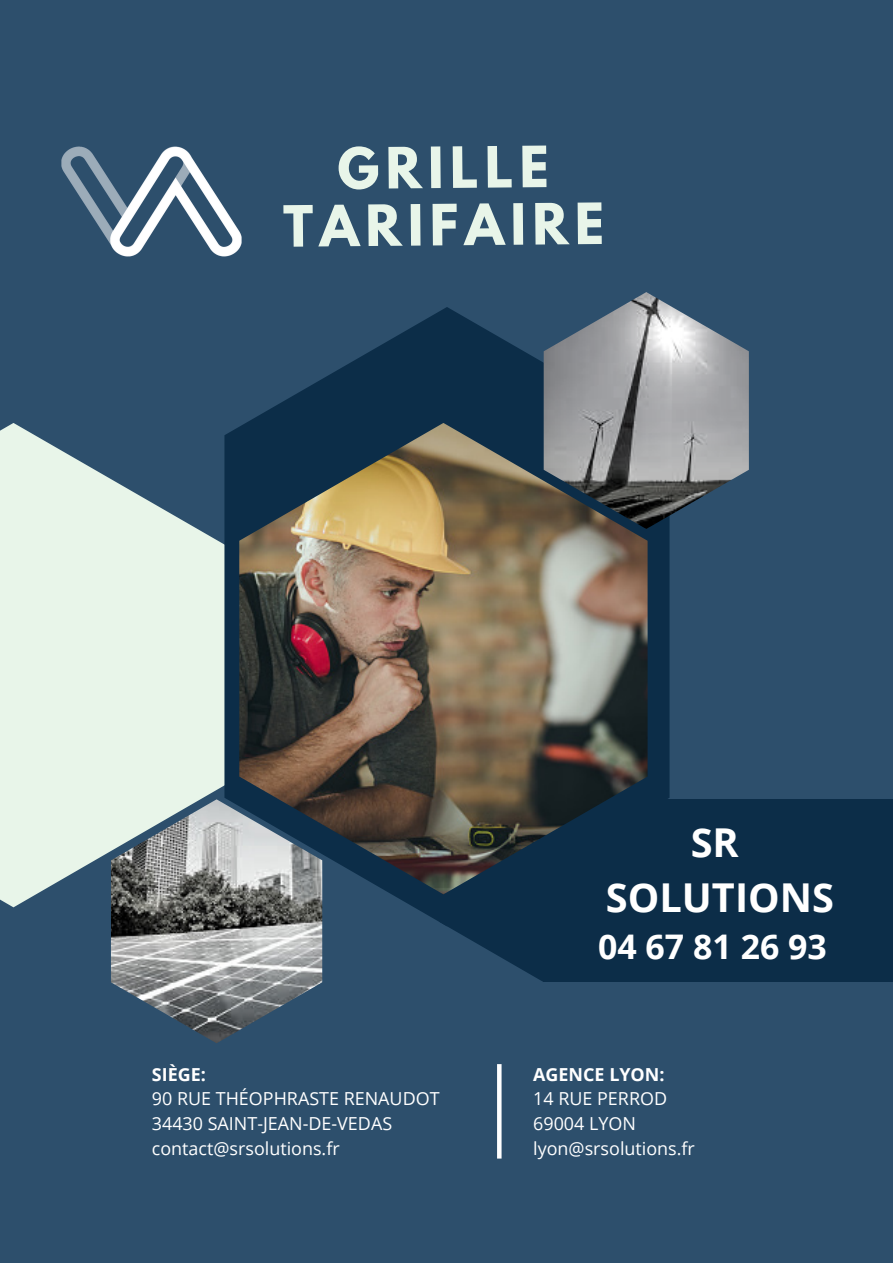
<style>
.page{position:relative;width:893px;height:1264px;background:#fff}
.page>*{position:absolute;margin:0;border:0;box-sizing:border-box;transform-origin:0 0}
.t1{font:700 50.4px/57.3px "League Spartan";color:#e8f5e9;text-align:center}
.t2{font:700 39.75px/55.3px "Open Sans";color:#fff;text-align:center}
.t3{font:700 33.9px "Open Sans";color:#fff}
.t4{font:18px/24.6px "Open Sans";color:#fff}
.t5{font:700 18px "Open Sans";color:#fff}
</style>
<div class="page">
<div style="left:0;top:0;width:892px;height:1262px;background:#2d4f6c"></div>
<img style="left:61px;top:146px;width:181px;height:111px">
<svg style="left:497px;top:1064px;width:4px;height:94px"></svg>
<svg style="left:447px;top:926px;width:95px;height:55px"></svg>
<svg style="left:0;top:423px;width:224px;height:484px;fill:#e8f5e9"></svg>
<div style="left:542px;top:799px;width:350px;height:182px;background:#0c2d48"></div>
<svg style="left:224px;top:307px;width:445px;height:619px;fill:#0c2d48"></svg>
<img style="left:239px;top:423px;width:408px;height:471px">
<img style="left:543px;top:292px;width:205px;height:237px">
<img style="left:111px;top:799px;width:211px;height:244px">
<h1 class="t1" style="left:281px;top:148px;width:322px;rotate:-1deg">GRILLE<br>TARIFAIRE</h1>
<h2 class="t2" style="left:605px;top:813px;width:230px">SR<br>SOLUTIONS</h2>
<p class="t5" style="left:152px;top:1061px;width:55px">SIÈGE:</p>
<p class="t4" style="left:152px;top:1086px;width:289px">90 RUE THÉOPHRASTE RENAUDOT<br>34430 SAINT-JEAN-DE-VEDAS contact@srsolutions.fr</p>
<h3 class="t3" style="left:598px;top:922px;width:230px">04 67 81 26 93</h3>
<p class="t5" style="left:533px;top:1061px;width:133px">AGENCE LYON:</p>
<p class="t4" style="left:533px;top:1086px;width:163px">14 RUE PERROD<br>69004 LYON lyon@srsolutions.fr</p>
</div>
